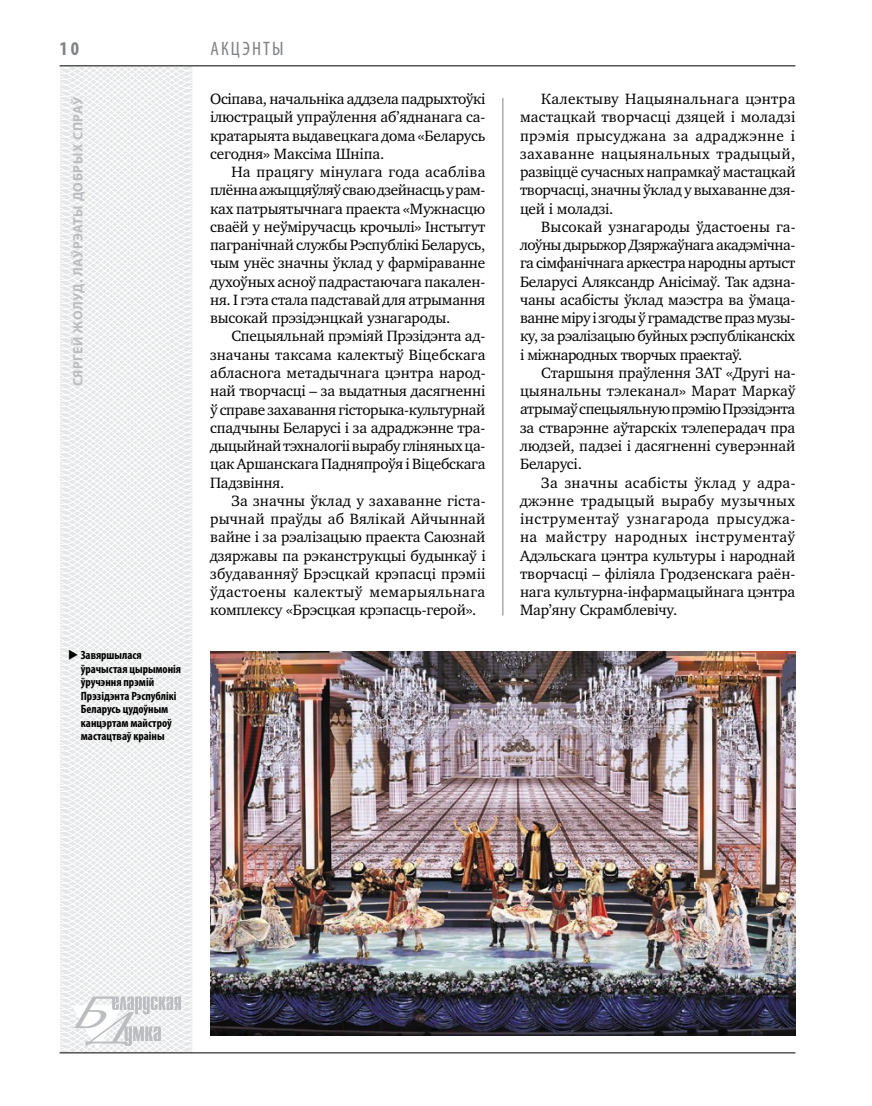
<style>
.page{position:relative;width:872px;height:1106px;background:#fff}
.page>*{position:absolute;margin:0;border:0;box-sizing:border-box;transform-origin:0 0}
.t1{font:condensed 19.5px "Myriad Pro";letter-spacing:.11em;color:#808285}
.t2{font:700 condensed 19.5px "Myriad Pro";color:#808285}
.t3{font:15.3px/18.3px "Charter C";letter-spacing:-.01em;color:#000;text-align:justify}
.t4{font:700 13.5px "Myriad Pro";letter-spacing:.035em;color:#bcbdc0}
.t5{font:700 condensed 12px/13.5px "Myriad Pro";color:#000}
</style>
<div class="page">
<svg style="left:59px;top:65px;width:192px;height:989px"></svg>
<hr style="left:60px;top:1052px;width:735px;height:1px;background:#000">
<svg style="left:71px;top:996px;width:110px;height:53px"></svg>
<hr style="left:60px;top:65px;width:735px;height:1px;background:#000">
<hr style="left:502px;top:98px;width:1px;height:517px;background:#808285">
<img style="left:210px;top:652px;width:585px;height:383px">
<svg style="left:79px;top:659px;width:12px;height:1px"></svg>
<p class="t2" style="left:60px;top:37px;width:21px">10</p>
<p class="t4" style="left:69px;top:386px;width:290px;rotate:-90deg">Сяргей ЖОЛУД. Лаўрэаты добрых спраў</p>
<p class="t5" style="left:81px;top:648px;width:102px;text-indent:-13px">◆ Завяршылася ўрачыстая цырымонія ўручэння прэмій<br>Прэзідэнта Рэспублікі<br>Беларусь цудоўным канцэртам майстроў мастацтваў краіны</p>
<p class="t1" style="left:210px;top:37px;width:75px">Акцэнты</p>
<p class="t3" style="left:210px;top:90px;width:277px">Осіпава, начальніка аддзела падрыхтоўкі ілюстрацый упраўлення аб’яднанага са&shy;кратарыята выдавецкага дома «Беларусь сегодня» Максіма Шніпа.</p>
<p class="t3" style="left:210px;top:163px;width:277px;text-indent:21px">На працягу мінулага года асабліва плённа ажыццяўляў сваю дзейнасць у рам&shy;ках патрыятычнага праекта «Мужнасцю сваёй у неўміручасць крочылі» Інстытут пагранічнай службы Рэспублікі Беларусь, чым унёс значны ўклад у фарміраванне духоўных асноў падрастаючага пакален&shy;ня. І гэта стала падставай для атрымання высокай прэзідэнцкай узнагароды.</p>
<p class="t3" style="left:210px;top:327px;width:277px;text-indent:21px">Спецыяльнай прэміяй Прэзідэнта ад&shy;значаны таксама калектыў Віцебскага абласнога метадычнага цэнтра народ&shy;най творчасці – за выдатныя дасягненні ў справе захавання гісторыка-культурнай спадчыны Беларусі і за адраджэнне тра&shy;дыцыйнай тэхналогіі вырабу гліняных ца&shy;цак Аршанскага Падняпроўя і Віцебскага Падзвіння.</p>
<p class="t3" style="left:210px;top:491px;width:277px;text-indent:21px">За значны ўклад у захаванне гіста&shy;рычнай праўды аб Вялікай Айчыннай вайне і за рэалізацыю праекта Саюзнай дзяржавы па рэканструкцыі будынкаў і збудаванняў Брэсцкай крэпасці прэміі ўдастоены калектыў мемарыяльнага комплексу «Брэсцкая крэпасць-герой».</p>
<p class="t3" style="left:520px;top:90px;width:277px;text-indent:21px">Калектыву Нацыянальнага цэнтра мастацкай творчасці дзяцей і моладзі прэмія прысуджана за адраджэнне і захаванне нацыянальных традыцый, развіццё сучасных напрамкаў мастацкай творчасці, значны ўклад у выхаванне дзя&shy;цей і моладзі.</p>
<p class="t3" style="left:520px;top:218px;width:277px;text-indent:21px">Высокай узнагароды ўдастоены га&shy;лоўны дырыжор Дзяржаўнага акадэмічна&shy;га сімфанічнага аркестра народны артыст Беларусі Аляксандр Анісімаў. Так адзна&shy;чаны асабісты ўклад маэстра ва ўмаца&shy;ванне міру і згоды ў грамадстве праз музы&shy;ку, за рэалізацыю буйных рэспубліканскіх і міжнародных творчых праектаў.</p>
<p class="t3" style="left:520px;top:364px;width:277px;text-indent:21px">Старшыня праўлення ЗАТ «Другі на&shy;цыянальны тэлеканал» Марат Маркаў атрымаў спецыяльную прэмію Прэзідэнта за стварэнне аўтарскіх тэлеперадач пра людзей, падзеі і дасягненні суверэннай Беларусі.</p>
<p class="t3" style="left:520px;top:473px;width:277px;text-indent:21px">За значны асабісты ўклад у адра&shy;джэнне традыцый вырабу музычных інструментаў узнагарода прысуджа&shy;на майстру народных інструментаў Адэльскага цэнтра культуры і народнай творчасці – філіяла Гродзенскага раён&shy;нага культурна-інфармацыйнага цэнтра Мар’яну Скрамблевічу.</p>
</div>
